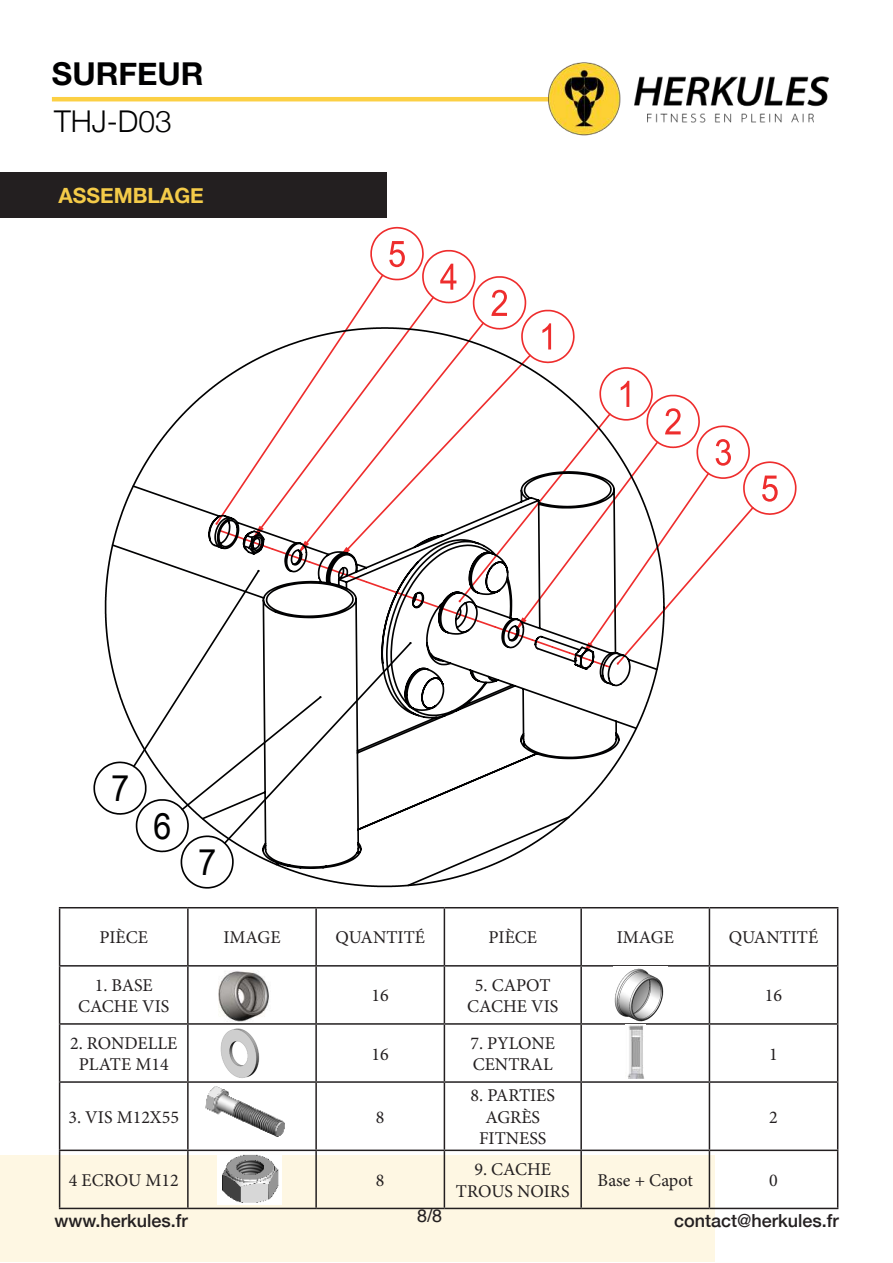
<style>
.page{position:relative;width:893px;height:1263px;background:#fff}
.page>*{position:absolute;margin:0;border:0;box-sizing:border-box;transform-origin:0 0}
.t1{font:36.3px "Arial Unicode MS";color:#000001;scale:.9 1}
.t2{font:700 31.5px "Helvetica Neue";color:#000001}
.t3{font:300 30px "Helvetica Neue";color:#000001}
.t4{font:700 21px "Helvetica Neue";color:#f4cb49}
.t5{font:18px/21.6px "Minion Pro";color:#231f20;text-align:center}
.t6{font:500 18px "Helvetica Neue";color:#231f20}
.t7{font:18px "Helvetica";color:#231f20}
</style>
<div class="page">
<div style="left:0;top:1156px;width:715px;height:106px;background:#fef7e3"></div>
<hr style="left:59px;top:907px;width:129px;height:1px;background:#231f20">
<hr style="left:59px;top:908px;width:1px;height:57px;background:#231f20">
<hr style="left:188px;top:907px;width:128px;height:1px;background:#231f20">
<hr style="left:187px;top:908px;width:2px;height:57px;background:#231f20">
<hr style="left:316px;top:907px;width:128px;height:1px;background:#231f20">
<hr style="left:315px;top:908px;width:2px;height:57px;background:#231f20">
<hr style="left:444px;top:907px;width:137px;height:1px;background:#231f20">
<hr style="left:444px;top:908px;width:1px;height:57px;background:#231f20">
<hr style="left:581px;top:907px;width:128px;height:1px;background:#231f20">
<hr style="left:580px;top:908px;width:2px;height:57px;background:#231f20">
<hr style="left:709px;top:907px;width:129px;height:1px;background:#231f20">
<hr style="left:709px;top:908px;width:1px;height:57px;background:#231f20">
<hr style="left:837px;top:908px;width:1px;height:57px;background:#231f20">
<hr style="left:59px;top:965px;width:129px;height:1px;background:#231f20">
<hr style="left:59px;top:966px;width:1px;height:57px;background:#231f20">
<hr style="left:188px;top:965px;width:128px;height:1px;background:#231f20">
<hr style="left:187px;top:966px;width:2px;height:57px;background:#231f20">
<hr style="left:316px;top:965px;width:128px;height:1px;background:#231f20">
<hr style="left:315px;top:966px;width:2px;height:57px;background:#231f20">
<hr style="left:444px;top:965px;width:137px;height:1px;background:#231f20">
<hr style="left:444px;top:966px;width:1px;height:57px;background:#231f20">
<hr style="left:581px;top:965px;width:128px;height:1px;background:#231f20">
<hr style="left:580px;top:966px;width:2px;height:57px;background:#231f20">
<hr style="left:709px;top:965px;width:129px;height:1px;background:#231f20">
<hr style="left:709px;top:966px;width:1px;height:57px;background:#231f20">
<hr style="left:837px;top:966px;width:1px;height:57px;background:#231f20">
<hr style="left:59px;top:1023px;width:129px;height:2px;background:#231f20">
<hr style="left:59px;top:1025px;width:1px;height:56px;background:#231f20">
<hr style="left:188px;top:1023px;width:128px;height:2px;background:#231f20">
<hr style="left:187px;top:1025px;width:2px;height:56px;background:#231f20">
<hr style="left:316px;top:1023px;width:128px;height:2px;background:#231f20">
<hr style="left:315px;top:1025px;width:2px;height:56px;background:#231f20">
<hr style="left:444px;top:1023px;width:137px;height:2px;background:#231f20">
<hr style="left:444px;top:1025px;width:1px;height:56px;background:#231f20">
<hr style="left:581px;top:1023px;width:128px;height:2px;background:#231f20">
<hr style="left:580px;top:1025px;width:2px;height:56px;background:#231f20">
<hr style="left:709px;top:1023px;width:129px;height:2px;background:#231f20">
<hr style="left:709px;top:1025px;width:1px;height:56px;background:#231f20">
<hr style="left:837px;top:1025px;width:1px;height:56px;background:#231f20">
<hr style="left:59px;top:1081px;width:129px;height:2px;background:#231f20">
<hr style="left:59px;top:1083px;width:1px;height:66px;background:#231f20">
<hr style="left:188px;top:1081px;width:128px;height:2px;background:#231f20">
<hr style="left:187px;top:1083px;width:2px;height:66px;background:#231f20">
<hr style="left:316px;top:1081px;width:128px;height:2px;background:#231f20">
<hr style="left:315px;top:1083px;width:2px;height:66px;background:#231f20">
<hr style="left:444px;top:1081px;width:137px;height:2px;background:#231f20">
<hr style="left:444px;top:1083px;width:1px;height:66px;background:#231f20">
<hr style="left:581px;top:1081px;width:128px;height:2px;background:#231f20">
<hr style="left:580px;top:1083px;width:2px;height:66px;background:#231f20">
<hr style="left:709px;top:1081px;width:129px;height:2px;background:#231f20">
<hr style="left:709px;top:1083px;width:1px;height:66px;background:#231f20">
<hr style="left:837px;top:1083px;width:1px;height:66px;background:#231f20">
<hr style="left:59px;top:1149px;width:129px;height:2px;background:#231f20">
<hr style="left:59px;top:1151px;width:1px;height:57px;background:#231f20">
<hr style="left:188px;top:1149px;width:128px;height:2px;background:#231f20">
<hr style="left:187px;top:1151px;width:2px;height:57px;background:#231f20">
<hr style="left:316px;top:1149px;width:128px;height:2px;background:#231f20">
<hr style="left:315px;top:1151px;width:2px;height:57px;background:#231f20">
<hr style="left:444px;top:1149px;width:137px;height:2px;background:#231f20">
<hr style="left:444px;top:1151px;width:1px;height:57px;background:#231f20">
<hr style="left:581px;top:1149px;width:128px;height:2px;background:#231f20">
<hr style="left:580px;top:1151px;width:2px;height:57px;background:#231f20">
<hr style="left:709px;top:1149px;width:129px;height:2px;background:#231f20">
<hr style="left:709px;top:1151px;width:1px;height:57px;background:#231f20">
<hr style="left:837px;top:1151px;width:1px;height:57px;background:#231f20">
<hr style="left:59px;top:1208px;width:129px;height:1px;background:#231f20">
<hr style="left:188px;top:1208px;width:128px;height:1px;background:#231f20">
<hr style="left:316px;top:1208px;width:128px;height:1px;background:#231f20">
<hr style="left:444px;top:1208px;width:137px;height:1px;background:#231f20">
<hr style="left:581px;top:1208px;width:128px;height:1px;background:#231f20">
<hr style="left:709px;top:1208px;width:129px;height:1px;background:#231f20">
<img style="left:218px;top:971px;width:51px;height:50px">
<img style="left:221px;top:1028px;width:39px;height:50px">
<img style="left:205px;top:1086px;width:80px;height:51px">
<img style="left:218px;top:1154px;width:63px;height:50px">
<img style="left:614px;top:968px;width:50px;height:54px">
<img style="left:628px;top:1025px;width:16px;height:54px">
<svg style="left:93px;top:767px;width:120px;height:122px"></svg>
<svg style="left:370px;top:226px;width:427px;height:289px"></svg>
<svg style="left:347px;top:273px;width:408px;height:336px"></svg>
<svg style="left:104px;top:326px;width:562px;height:562px"></svg>
<svg style="left:110px;top:470px;width:549px;height:418px"></svg>
<div style="left:0;top:172px;width:387px;height:46px;background:#231f20"></div>
<hr style="left:52px;top:97px;width:504px;height:4px;background:#fcd044">
<img style="left:544px;top:62px;width:285px;height:74px">
<h2 class="t2" style="left:52px;top:49px;width:153px">SURFEUR</h2>
<h3 class="t3" style="left:54px;top:98px;width:119px">THJ-D03</h3>
<p class="t4" style="left:58px;top:179px;width:147px">ASSEMBLAGE</p>
<h1 class="t1" style="left:111px;top:762px;width:22px">7</h1>
<h1 class="t1" style="left:153px;top:799px;width:22px">6</h1>
<h1 class="t1" style="left:198px;top:836px;width:22px">7</h1>
<p class="t5" style="left:99px;top:927px;width:50px">PIÈCE</p>
<p class="t5" style="left:223px;top:927px;width:59px">IMAGE</p>
<p class="t5" style="left:336px;top:927px;width:91px">QUANTITÉ</p>
<p class="t5" style="left:488px;top:927px;width:50px">PIÈCE</p>
<p class="t5" style="left:617px;top:927px;width:59px">IMAGE</p>
<p class="t5" style="left:729px;top:927px;width:91px">QUANTITÉ</p>
<p class="t5" style="left:78px;top:974px;width:93px">1. BASE<br>CACHE VIS</p>
<p class="t5" style="left:372px;top:985px;width:19px">16</p>
<p class="t5" style="left:467px;top:974px;width:93px">5. CAPOT<br>CACHE VIS</p>
<p class="t5" style="left:765px;top:985px;width:19px">16</p>
<p class="t5" style="left:70px;top:1032px;width:109px">2. RONDELLE<br>PLATE M14</p>
<p class="t5" style="left:372px;top:1043px;width:19px">16</p>
<p class="t5" style="left:470px;top:1032px;width:86px;text-align:left">7. PYLONE<br>CENTRAL</p>
<p class="t5" style="left:769px;top:1043px;width:10px">1</p>
<p class="t5" style="left:68px;top:1106px;width:112px">3. VIS M12X55</p>
<p class="t5" style="left:376px;top:1106px;width:10px">8</p>
<p class="t5" style="left:471px;top:1085px;width:86px">8. PARTIES<br>AGRÈS<br>FITNESS</p>
<p class="t5" style="left:769px;top:1106px;width:10px">2</p>
<p class="t5" style="left:69px;top:1169px;width:111px">4 ECROU M12</p>
<p class="t5" style="left:376px;top:1169px;width:10px">8</p>
<p class="t5" style="left:456px;top:1159px;width:115px">9. CACHE<br>TROUS NOIRS</p>
<p class="t5" style="left:598px;top:1169px;width:97px">Base + Capot</p>
<p class="t5" style="left:769px;top:1169px;width:10px">0</p>
<p class="t6" style="left:54px;top:1206px;width:135px">www.herkules.fr</p>
<p class="t7" style="left:417px;top:1202px;width:27px">8/8</p>
<p class="t6" style="left:674px;top:1206px;width:166px">contact@herkules.fr</p>
</div>
